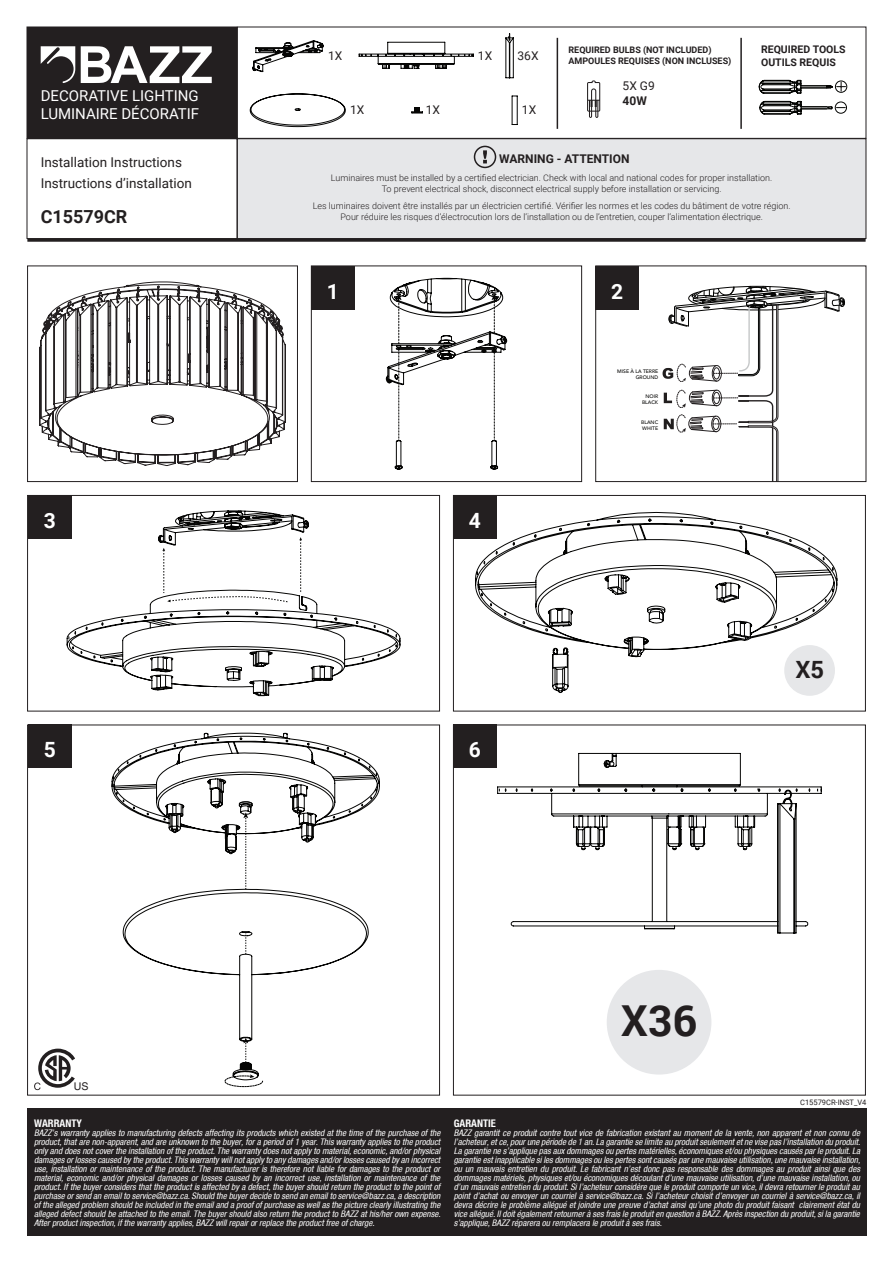
<style>
.page{position:relative;width:893px;height:1263px;background:#fff}
.page>*{position:absolute;margin:0;border:0;box-sizing:border-box;transform-origin:0 0}
.t1{font:700 42.75px "Roboto";color:#231f20}
.t2{font:700 23.85px "Roboto";color:#231f20}
.t3{font:700 21px "Roboto";color:#fff}
.t4{font:700 18px "Roboto";color:#231f20}
.t5{font:15px "Roboto";color:#fff}
.t6{font:13.5px "Roboto";color:#231f20}
.t7{font:12px/14.4px "Roboto";color:#231f20}
.t8{font:700 12px "Roboto";color:#231f20}
.t9{font:10.65px "Helvetica";color:#231f20}
.t10{font:700 10.5px/12.6px "Roboto";color:#231f20}
.t11{font:10.5px "Helvetica 77 Bold Condensed A";color:#fff}
.t12{font:9px/9px "Helvetica 57 Condensed Oblique A";color:#fff;text-align:justify}
.t13{font:300 9px/10.8px "Roboto";color:#231f20;text-align:center}
.t14{font:700 9px/10.8px "Roboto";color:#231f20}
.t15{font:7.5px "Roboto";color:#231f20}
.t16{font:500 5.1px/6px "Avenir LT";color:#050504;text-align:right}
.s1{font-weight:700}
</style>
<div class="page">
<hr style="left:557px;top:38px;width:1px;height:91px;background:#231f20">
<hr style="left:740px;top:38px;width:2px;height:91px;background:#231f20">
<svg style="left:250px;top:94px;width:96px;height:33px"></svg>
<svg style="left:411px;top:107px;width:12px;height:6px"></svg>
<svg style="left:512px;top:96px;width:6px;height:29px"></svg>
<svg style="left:587px;top:80px;width:13px;height:38px"></svg>
<svg style="left:359px;top:42px;width:115px;height:27px"></svg>
<svg style="left:505px;top:33px;width:9px;height:45px"></svg>
<svg style="left:252px;top:40px;width:72px;height:32px"></svg>
<svg style="left:759px;top:80px;width:88px;height:14px"></svg>
<svg style="left:759px;top:101px;width:88px;height:14px"></svg>
<div style="left:237px;top:27px;width:629px;height:112px;border:1px solid #231f20"></div>
<div style="left:237px;top:139px;width:629px;height:100px;background:#e6e7e9"></div>
<div style="left:474px;top:146px;width:22px;height:22px;border:2px solid #231f20;border-radius:50%"></div>
<svg style="left:483px;top:150px;width:4px;height:13px"></svg>
<div style="left:237px;top:139px;width:629px;height:100px;border:1px solid #231f20"></div>
<div style="left:27px;top:27px;width:210px;height:111px;background:#231f20"></div>
<svg style="left:41px;top:46px;width:34px;height:37px"></svg>
<svg style="left:81px;top:46px;width:131px;height:37px"></svg>
<div style="left:27px;top:27px;width:210px;height:112px;border:1px solid #231f20"></div>
<div style="left:27px;top:139px;width:210px;height:100px;border:1px solid #231f20"></div>
<svg style="left:39px;top:282px;width:247px;height:184px"></svg>
<div style="left:27px;top:266px;width:271px;height:216px;border:1px solid #231f20"></div>
<svg style="left:67px;top:507px;width:333px;height:189px"></svg>
<svg style="left:299px;top:537px;width:3px;height:55px"></svg>
<svg style="left:162px;top:548px;width:127px;height:54px"></svg>
<div style="left:27px;top:495px;width:413px;height:216px;border:1px solid #231f20"></div>
<svg style="left:112px;top:733px;width:268px;height:338px"></svg>
<svg style="left:239px;top:801px;width:14px;height:3px"></svg>
<svg style="left:224px;top:1071px;width:39px;height:16px"></svg>
<svg style="left:243px;top:1037px;width:5px;height:25px"></svg>
<svg style="left:245px;top:931px;width:1px;height:23px"></svg>
<svg style="left:243px;top:812px;width:5px;height:77px"></svg>
<svg style="left:386px;top:278px;width:121px;height:192px"></svg>
<div style="left:311px;top:266px;width:271px;height:216px;border:1px solid #231f20"></div>
<svg style="left:663px;top:286px;width:182px;height:194px"></svg>
<div style="left:595px;top:266px;width:271px;height:216px;border:1px solid #231f20"></div>
<svg style="left:475px;top:512px;width:362px;height:181px"></svg>
<div style="left:453px;top:495px;width:413px;height:216px;border:1px solid #231f20"></div>
<div style="left:607px;top:970px;width:104px;height:104px;background:#e6e7e9;border-radius:50%"></div>
<svg style="left:497px;top:753px;width:324px;height:180px"></svg>
<hr style="left:27px;top:239px;width:839px;height:3px;background:#231f20">
<div style="left:28px;top:495px;width:43px;height:43px;background:#231f20"></div>
<div style="left:28px;top:725px;width:43px;height:43px;background:#231f20"></div>
<div style="left:453px;top:725px;width:43px;height:43px;background:#231f20"></div>
<div style="left:453px;top:495px;width:43px;height:43px;background:#231f20"></div>
<div style="left:311px;top:266px;width:43px;height:44px;background:#231f20"></div>
<div style="left:595px;top:266px;width:44px;height:44px;background:#231f20"></div>
<svg style="left:34px;top:1048px;width:41px;height:42px"></svg>
<div style="left:27px;top:1109px;width:840px;height:127px;background:#231f20"></div>
<p class="t5" style="left:41px;top:85px;width:160px">DECORATIVE LIGHTING</p>
<p class="t5" style="left:41px;top:103px;width:160px">LUMINAIRE DÉCORATIF</p>
<p class="t6" style="left:41px;top:152px;width:143px">Installation Instructions</p>
<p class="t6" style="left:41px;top:174px;width:153px">Instructions d’installation</p>
<p class="t4" style="left:41px;top:204px;width:88px">C15579CR</p>
<p class="t3" style="left:44px;top:506px;width:14px">3</p>
<p class="t7" style="left:328px;top:48px;width:16px">1X</p>
<p class="t7" style="left:478px;top:48px;width:16px">1X</p>
<p class="t7" style="left:518px;top:48px;width:23px">36X</p>
<p class="t10" style="left:761px;top:43px;width:86px">REQUIRED TOOLS<br>OUTILS REQUIS</p>
<p class="t14" style="left:568px;top:45px;width:164px">REQUIRED BULBS (NOT INCLUDED)<br>AMPOULES REQUISES (NON INCLUSES)</p>
<p class="t7" style="left:623px;top:78px;width:34px">5X G9<br><span class="s1">40W</span></p>
<p class="t7" style="left:350px;top:102px;width:16px">1X</p>
<p class="t7" style="left:426px;top:102px;width:16px">1X</p>
<p class="t7" style="left:522px;top:102px;width:16px">1X</p>
<p class="t8" style="left:499px;top:151px;width:132px">WARNING - ATTENTION</p>
<p class="t13" style="left:331px;top:172px;width:443px">Luminaires must be installed by a certified electrician. Check with local and national codes for proper installation.<br>To prevent electrical shock, disconnect electrical supply before installation or servicing.</p>
<p class="t13" style="left:313px;top:200px;width:479px">Les luminaires doivent être installés par un électricien certifié. Vérifier les normes et les codes du bâtiment de votre région.<br>Pour réduire les risques d’électrocution lors de l’installation ou de l’entretien, couper l’alimentation électrique.</p>
<p class="t3" style="left:327px;top:277px;width:14px">1</p>
<p class="t3" style="left:611px;top:277px;width:14px">2</p>
<p class="t3" style="left:469px;top:506px;width:14px">4</p>
<p class="t16" style="left:617px;top:368px;width:42px">MISE À LA TERRE<br>GROUND</p>
<p class="t16" style="left:642px;top:393px;width:18px">NOIR<br>BLACK</p>
<p class="t16" style="left:641px;top:419px;width:18px;text-align:left">BLANC<br>WHITE</p>
<p class="t2" style="left:795px;top:653px;width:30px">X5</p>
<p class="t3" style="left:44px;top:735px;width:14px">5</p>
<p class="t3" style="left:469px;top:735px;width:14px">6</p>
<p class="t1" style="left:621px;top:991px;width:78px">X36</p>
<p class="t9" style="left:74px;top:1080px;width:16px">US</p>
<p class="t11" style="left:34px;top:1117px;width:49px">WARRANTY</p>
<p class="t12" style="left:34px;top:1128px;width:408px">BAZZ’s warranty applies to manufacturing defects affecting its products which existed at the time of the purchase of the product, that are non-apparent, and are unknown to the buyer, for a period of 1 year. This warranty applies to the product only and does not cover the installation of the product. The warranty does not apply to material, economic, and/or physical damages or losses caused by the product. This warranty will not apply to any damages and/or losses caused by an incorrect use, installation or maintenance of the product. The manufacturer is therefore not liable for damages to the product or material, economic and/or physical damages or losses caused by an incorrect use, installation or maintenance of the product. If the buyer considers that the product is affected by a defect, the buyer should return the product to the point of purchase or send an email to service@bazz.ca. Should the buyer decide to send an email to service@bazz.ca, a description of the alleged problem should be included in the email and a proof of purchase as well as the picture clearly illustrating the alleged defect should be attached to the email. The buyer should also return the product to BAZZ at his/her own expense.<br>After product inspection, if the warranty applies, BAZZ will repair or replace the product free of charge.</p>
<p class="t15" style="left:800px;top:1097px;width:68px">C15579CR-INST_V4</p>
<p class="t11" style="left:454px;top:1117px;width:44px">GARANTIE</p>
<p class="t12" style="left:454px;top:1128px;width:408px">BAZZ garantit ce produit contre tout vice de fabrication existant au moment de la vente, non apparent et non connu de l’acheteur, et ce, pour une période de 1 an. La garantie se limite au produit seulement et ne vise pas l’installation du produit.<br>La garantie ne s’applique pas aux dommages ou pertes matérielles, économiques et/ou physiques causés par le produit. La garantie est inapplicable si les dommages ou les pertes sont causés par une mauvaise utilisation, une mauvaise installation, ou un mauvais entretien du produit. Le fabricant n’est donc pas responsable des dommages au produit ainsi que des dommages matériels, physiques et/ou économiques découlant d’une mauvaise utilisation, d’une mauvaise installation, ou d’un mauvais entretien du produit. Si l’acheteur considère que le produit comporte un vice, il devra retourner le produit au point d’achat ou envoyer un courriel à service@bazz.ca. Si l’acheteur choisit d’envoyer un courriel à service@bazz.ca, il devra décrire le problème allégué et joindre une preuve d’achat ainsi qu’une photo du produit faisant clairement état du vice allégué. Il doit également retourner à ses frais le produit en question à BAZZ. Après inspection du produit, si la garantie s’applique, BAZZ réparera ou remplacera le produit à ses frais.</p>
</div>
